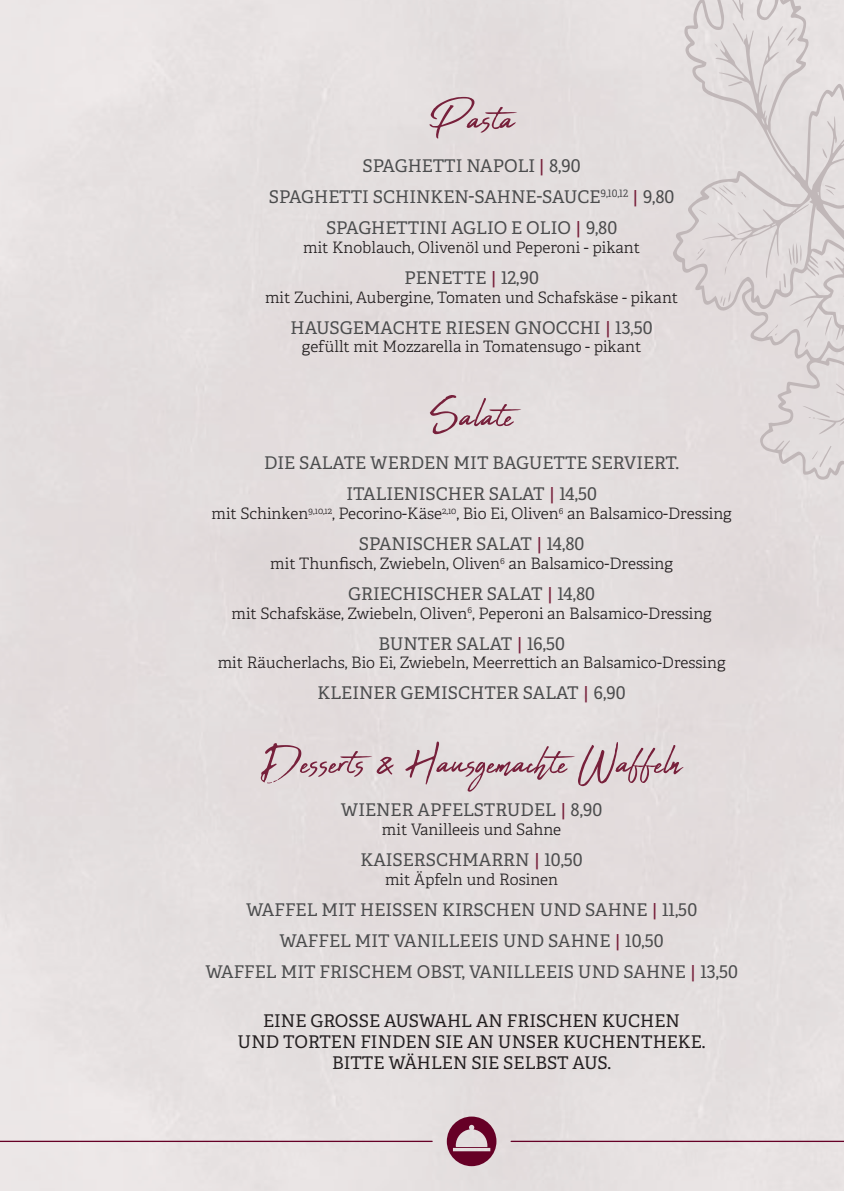
<style>
.page{position:relative;width:844px;height:1191px;background:#fff}
.page>*{position:absolute;margin:0;border:0;box-sizing:border-box;transform-origin:0 0}
.t1{font:50.75px "Abuget";letter-spacing:.01em;color:#77203b}
.t2{font:17.5px/31px "Adelle PE";color:#4b4c4d;text-align:center}
.t3{font:17.5px/21px "Adelle PE";color:#231f20;text-align:center}
.t4{font:15.75px "Adelle PE Lt";color:#231f20}
.s1{font-family:"Montserrat";font-weight:500;color:#77203b}
</style>
<div class="page">
<div style="left:0;top:0;width:843px;height:1191px;background:#e3dede"></div>
<hr style="left:0;top:1140px;width:432px;height:2px;background:#660026">
<hr style="left:511px;top:1140px;width:332px;height:2px;background:#660026">
<svg style="left:446px;top:1116px;width:50px;height:50px"></svg>
<svg style="left:673px;top:0;width:170px;height:480px"></svg>
<svg style="left:811px;top:446px;width:20px;height:21px"></svg>
<svg style="left:802px;top:383px;width:41px;height:51px"></svg>
<svg style="left:783px;top:273px;width:2px;height:15px"></svg>
<svg style="left:788px;top:243px;width:13px;height:22px"></svg>
<svg style="left:739px;top:241px;width:8px;height:14px"></svg>
<svg style="left:698px;top:185px;width:48px;height:30px"></svg>
<svg style="left:731px;top:0;width:13px;height:43px"></svg>
<svg style="left:728px;top:81px;width:14px;height:5px"></svg>
<svg style="left:785px;top:28px;width:11px;height:18px"></svg>
<svg style="left:714px;top:43px;width:3px;height:5px"></svg>
<svg style="left:822px;top:148px;width:5px;height:10px"></svg>
<svg style="left:824px;top:185px;width:11px;height:11px"></svg>
<svg style="left:824px;top:316px;width:7px;height:20px"></svg>
<svg style="left:824px;top:261px;width:10px;height:9px"></svg>
<svg style="left:804px;top:341px;width:4px;height:6px"></svg>
<svg style="left:774px;top:324px;width:4px;height:11px"></svg>
<h1 class="t1" style="left:428px;top:90px;width:87px">Pasta</h1>
<p class="t2" style="left:269px;top:149px;width:406px">SPAGHETTI NAPOLI <span class="s1">|</span> 8,90<br>SPAGHETTI SCHINKEN-SAHNE-SAUCE<sup>9,10,12</sup> <span class="s1">|</span> 9,80<br>SPAGHETTINI AGLIO E OLIO <span class="s1">|</span> 9,80</p>
<p class="t4" style="left:303px;top:236px;width:338px">mit Knoblauch, Olivenöl und Peperoni - pikant</p>
<p class="t2" style="left:404px;top:261px;width:136px">PENETTE <span class="s1">|</span> 12,90</p>
<p class="t4" style="left:265px;top:286px;width:414px">mit Zuchini, Aubergine, Tomaten und Schafskäse - pikant</p>
<p class="t2" style="left:290px;top:311px;width:363px">HAUSGEMACHTE RIESEN GNOCCHI <span class="s1">|</span> 13,50</p>
<p class="t4" style="left:302px;top:336px;width:341px">gefüllt mit Mozzarella in Tomatensugo - pikant</p>
<h1 class="t1" style="left:430px;top:387px;width:85px">Salate</h1>
<p class="t2" style="left:264px;top:446px;width:416px">DIE SALATE WERDEN MIT BAGUETTE SERVIERT.<br>ITALIENISCHER SALAT <span class="s1">|</span> 14,50</p>
<p class="t4" style="left:211px;top:502px;width:521px">mit Schinken<sup>9,10,12</sup>, Pecorino-Käse<sup>2,10</sup>, Bio Ei, Oliven<sup>6</sup> an Balsamico-Dressing</p>
<p class="t2" style="left:359px;top:527px;width:227px">SPANISCHER SALAT <span class="s1">|</span> 14,80</p>
<p class="t4" style="left:270px;top:552px;width:404px">mit Thunfisch, Zwiebeln, Oliven<sup>6</sup> an Balsamico-Dressing</p>
<p class="t2" style="left:348px;top:577px;width:248px">GRIECHISCHER SALAT <span class="s1">|</span> 14,80</p>
<p class="t4" style="left:231px;top:602px;width:481px">mit Schafskäse, Zwiebeln, Oliven<sup>6</sup>, Peperoni an Balsamico-Dressing</p>
<p class="t2" style="left:378px;top:627px;width:188px">BUNTER SALAT <span class="s1">|</span> 16,50</p>
<p class="t4" style="left:218px;top:651px;width:509px">mit Räucherlachs, Bio Ei, Zwiebeln, Meerrettich an Balsamico-Dressing</p>
<p class="t2" style="left:317px;top:677px;width:309px">KLEINER GEMISCHTER SALAT <span class="s1">|</span> 6,90</p>
<h1 class="t1" style="left:261px;top:734px;width:422px">Desserts &amp; Hausgemachte Waffeln</h1>
<p class="t2" style="left:341px;top:793px;width:263px">WIENER APFELSTRUDEL <span class="s1">|</span> 8,90</p>
<p class="t4" style="left:382px;top:818px;width:181px">mit Vanilleeis und Sahne</p>
<p class="t2" style="left:360px;top:843px;width:224px">KAISERSCHMARRN <span class="s1">|</span> 10,50</p>
<p class="t4" style="left:385px;top:868px;width:174px">mit Äpfeln und Rosinen</p>
<p class="t2" style="left:205px;top:893px;width:534px">WAFFEL MIT HEISSEN KIRSCHEN UND SAHNE <span class="s1">|</span> 11,50<br>WAFFEL MIT VANILLEEIS UND SAHNE <span class="s1">|</span> 10,50<br>WAFFEL MIT FRISCHEM OBST, VANILLEEIS UND SAHNE <span class="s1">|</span> 13,50</p>
<p class="t3" style="left:237px;top:1009px;width:469px">EINE GROSSE AUSWAHL AN FRISCHEN KUCHEN<br>UND TORTEN FINDEN SIE AN UNSER KUCHENTHEKE.<br>BITTE WÄHLEN SIE SELBST AUS.</p>
</div>
